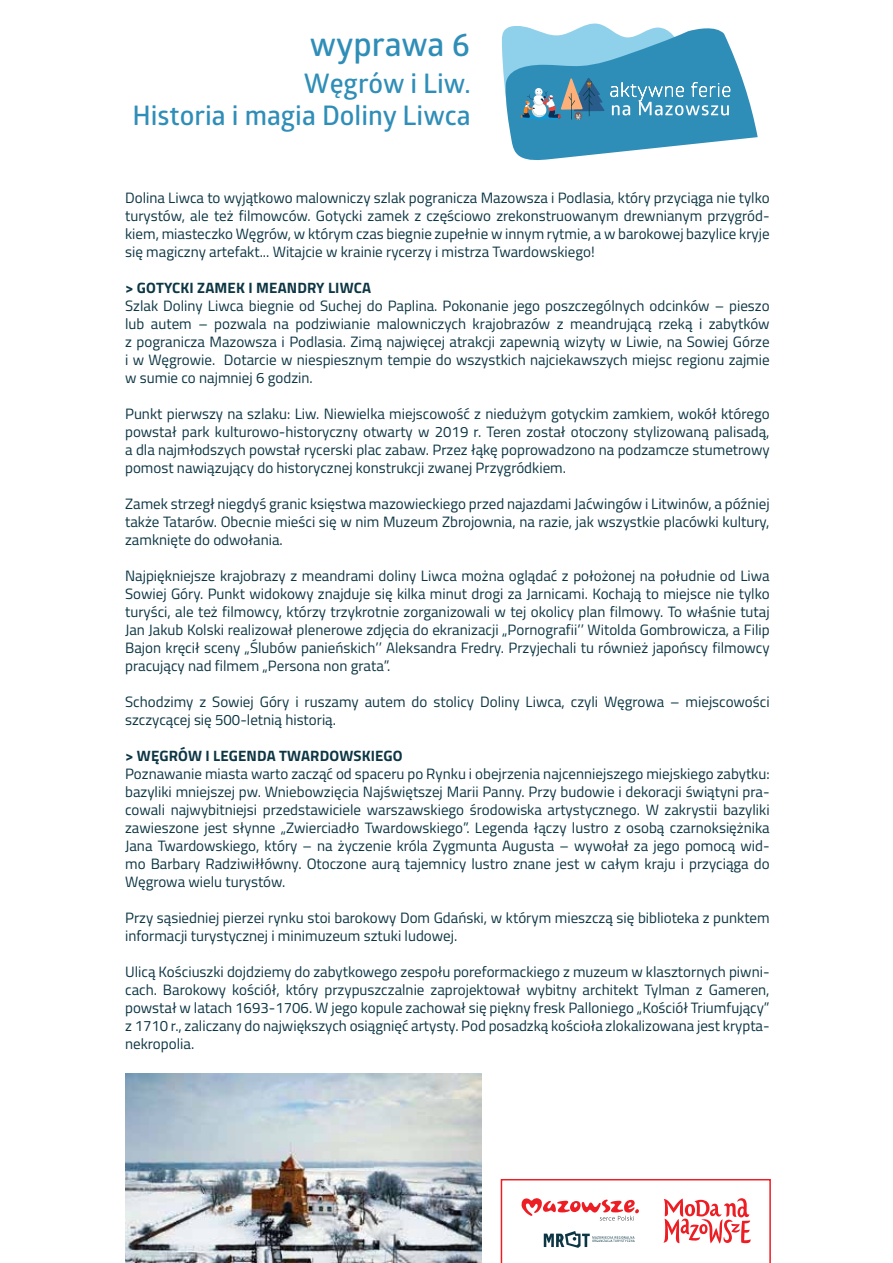
<style>
.page{position:relative;width:893px;height:1263px;background:#fff}
.page>*{position:absolute;margin:0;border:0;box-sizing:border-box;transform-origin:0 0}
.t1{font:33px "Glober Semi Bold Free";color:#2f8eb8}
.t2{font:27px/32.4px "Glober Semi Bold Free";color:#2f8eb8;text-align:right}
.t3{font:15px/18px "Titillium";color:#0d3644;text-align:justify}
.t4{font:700 15px "Titillium";letter-spacing:.01em;color:#0d3644}
</style>
<div class="page">
<svg style="left:501px;top:23px;width:257px;height:138px"></svg>
<img style="left:125px;top:1074px;width:356px;height:189px">
<svg style="left:501px;top:1179px;width:270px;height:84px"></svg>
<h1 class="t1" style="left:310px;top:21px;width:162px">wyprawa 6</h1>
<h2 class="t2" style="left:132px;top:66px;width:340px">Węgrów i Liw.<br>Historia i magia Doliny Liwca</h2>
<p class="t3" style="left:125px;top:188px;width:646px">Dolina Liwca to wyjątkowo malowniczy szlak pogranicza Mazowsza i Podlasia, który przyciąga nie tylko turystów, ale też filmowców. Gotycki zamek z częściowo zrekonstruowanym drewnianym przygród&shy;kiem, miasteczko Węgrów, w którym czas biegnie zupełnie w innym rytmie, a w barokowej bazylice kryje się magiczny artefakt... Witajcie w krainie rycerzy i mistrza Twardowskiego!</p>
<p class="t4" style="left:125px;top:276px;width:247px">&gt; GOTYCKI ZAMEK I MEANDRY LIWCA</p>
<p class="t3" style="left:125px;top:296px;width:646px">Szlak Doliny Liwca biegnie od Suchej do Paplina. Pokonanie jego poszczególnych odcinków – pieszo lub autem – pozwala na podziwianie malowniczych krajobrazów z meandrującą rzeką i zabytków z pogranicza Mazowsza i Podlasia. Zimą najwięcej atrakcji zapewnią wizyty w Liwie, na Sowiej Górze i w Węgrowie. Dotarcie w niespiesznym tempie do wszystkich najciekawszych miejsc regionu zajmie w sumie co najmniej 6 godzin.</p>
<p class="t3" style="left:125px;top:404px;width:646px">Punkt pierwszy na szlaku: Liw. Niewielka miejscowość z niedużym gotyckim zamkiem, wokół którego powstał park kulturowo-historyczny otwarty w 2019 r. Teren został otoczony stylizowaną palisadą, a dla najmłodszych powstał rycerski plac zabaw. Przez łąkę poprowadzono na podzamcze stumetrowy pomost nawiązujący do historycznej konstrukcji zwanej Przygródkiem.</p>
<p class="t3" style="left:125px;top:494px;width:646px">Zamek strzegł niegdyś granic księstwa mazowieckiego przed najazdami Jaćwingów i Litwinów, a później także Tatarów. Obecnie mieści się w nim Muzeum Zbrojownia, na razie, jak wszystkie placówki kultury, zamknięte do odwołania.</p>
<p class="t3" style="left:125px;top:566px;width:646px">Najpiękniejsze krajobrazy z meandrami doliny Liwca można oglądać z położonej na południe od Liwa Sowiej Góry. Punkt widokowy znajduje się kilka minut drogi za Jarnicami. Kochają to miejsce nie tylko turyści, ale też filmowcy, którzy trzykrotnie zorganizowali w tej okolicy plan filmowy. To właśnie tutaj Jan Jakub Kolski realizował plenerowe zdjęcia do ekranizacji „Pornografii’’ Witolda Gombrowicza, a Filip Bajon kręcił sceny „Ślubów panieńskich’’ Aleksandra Fredry. Przyjechali tu również japońscy filmowcy pracujący nad filmem „Persona non grata”.</p>
<p class="t3" style="left:125px;top:692px;width:646px">Schodzimy z Sowiej Góry i ruszamy autem do stolicy Doliny Liwca, czyli Węgrowa – miejscowości szczycącej się 500-letnią historią.</p>
<p class="t4" style="left:125px;top:744px;width:279px">&gt; WĘGRÓW I LEGENDA TWARDOWSKIEGO</p>
<p class="t3" style="left:125px;top:764px;width:646px">Poznawanie miasta warto zacząć od spaceru po Rynku i obejrzenia najcenniejszego miejskiego zabytku: bazyliki mniejszej pw. Wniebowzięcia Najświętszej Marii Panny. Przy budowie i dekoracji świątyni pra&shy;cowali najwybitniejsi przedstawiciele warszawskiego środowiska artystycznego. W zakrystii bazyliki zawieszone jest słynne „Zwierciadło Twardowskiego”. Legenda łączy lustro z osobą czarnoksiężnika Jana Twardowskiego, który – na życzenie króla Zygmunta Augusta – wywołał za jego pomocą wid&shy;mo Barbary Radziwiłłówny. Otoczone aurą tajemnicy lustro znane jest w całym kraju i przyciąga do Węgrowa wielu turystów.</p>
<p class="t3" style="left:125px;top:908px;width:646px">Przy sąsiedniej pierzei rynku stoi barokowy Dom Gdański, w którym mieszczą się biblioteka z punktem informacji turystycznej i minimuzeum sztuki ludowej.</p>
<p class="t3" style="left:125px;top:962px;width:646px">Ulicą Kościuszki dojdziemy do zabytkowego zespołu poreformackiego z muzeum w klasztornych piwni&shy;cach. Barokowy kościół, który przypuszczalnie zaprojektował wybitny architekt Tylman z Gameren, powstał w latach 1693-1706. W jego kopule zachował się piękny fresk Palloniego „Kościół Triumfujący” z 1710 r., zaliczany do największych osiągnięć artysty. Pod posadzką kościoła zlokalizowana jest krypta&shy;nekropolia.</p>
</div>
